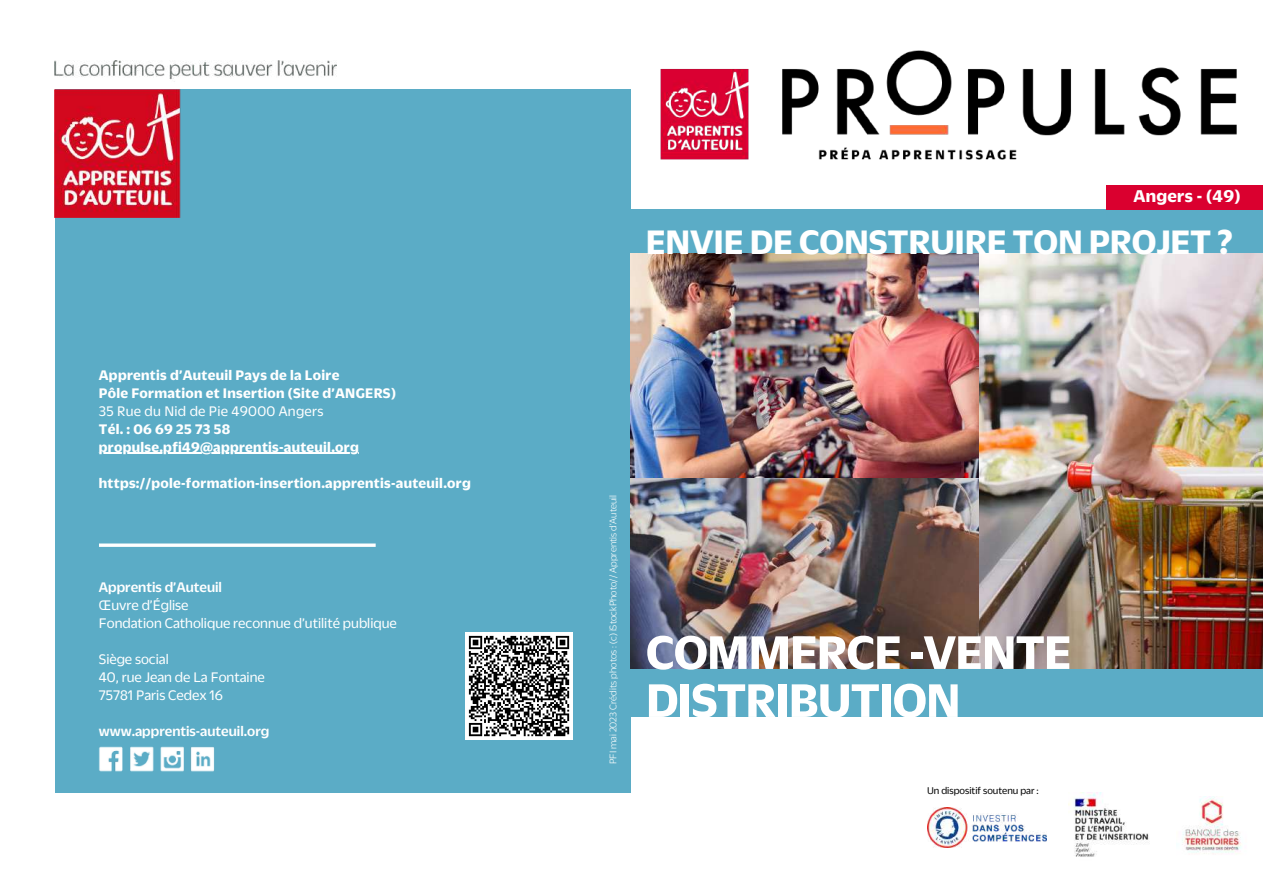
<style>
.page{position:relative;width:1263px;height:894px;background:#fff}
.page>*{position:absolute;margin:0;border:0;box-sizing:border-box;transform-origin:0 0}
.t1{font:700 51px "Duplicate Sans";letter-spacing:-.02em;color:#fff}
.t2{font:700 36.75px "Duplicate Sans";letter-spacing:-.005em;color:#fff}
.t3{font:700 18.45px "Duplicate Sans";letter-spacing:.015em;color:#fff}
.t4{font:700 15px/18px "Duplicate Sans";letter-spacing:.02em;color:#fff}
.t5{font:15px/18px "Duplicate Sans";color:#fff}
.t6{font:500 15px "Duplicate Sans";color:#fff}
.t7{font:15px "Duplicate Sans";letter-spacing:.02em;color:#fff}
.t8{font:300 10.5px "Duplicate Sans";color:#fff}
.t9{font:10.5px "Duplicate Sans";color:#000}
</style>
<div class="page">
<div style="left:628px;top:209px;width:635px;height:507px;background:#5bacc6"></div>
<img style="left:927px;top:807px;width:119px;height:40px">
<img style="left:1069px;top:792px;width:80px;height:65px">
<img style="left:1182px;top:796px;width:59px;height:58px">
<div style="left:55px;top:89px;width:575px;height:703px;background:#5bacc6"></div>
<img style="left:54px;top:61px;width:283px;height:156px">
<hr style="left:99px;top:543px;width:277px;height:3px;background:#fff">
<img style="left:979px;top:253px;width:284px;height:415px">
<img style="left:630px;top:253px;width:349px;height:415px">
<img style="left:630px;top:50px;width:607px;height:117px">
<div style="left:1107px;top:186px;width:155px;height:24px;background:#da002f"></div>
<img style="left:99px;top:746px;width:116px;height:25px">
<hr style="left:99px;top:452px;width:260px;height:1px;background:#fff">
<div style="left:465px;top:632px;width:108px;height:107px;background:#fff"></div>
<svg style="left:468px;top:635px;width:102px;height:102px"></svg>
<p class="t4" style="left:99px;top:365px;width:299px">Apprentis d’Auteuil Pays de la Loire<br>Pôle Formation et Insertion (Site d’ANGERS)</p>
<p class="t7" style="left:99px;top:402px;width:226px">35 Rue du Nid de Pie 49000 Angers</p>
<p class="t4" style="left:99px;top:419px;width:261px">Tél. : 06 69 25 73 58 propulse.pfi49@apprentis-auteuil.org</p>
<p class="t4" style="left:99px;top:473px;width:373px">https://pole-formation-insertion.apprentis-auteuil.org</p>
<p class="t6" style="left:99px;top:579px;width:125px">Apprentis d’Auteuil</p>
<p class="t5" style="left:99px;top:595px;width:299px">Œuvre d’Église<br>Fondation Catholique reconnue d’utilité publique</p>
<p class="t5" style="left:99px;top:649px;width:167px">Siège social<br>40, rue Jean de La Fontaine<br>75781 Paris Cedex 16</p>
<p class="t6" style="left:99px;top:722px;width:172px">www.apprentis-auteuil.org</p>
<p class="t3" style="left:1133px;top:186px;width:109px">Angers - (49)</p>
<h2 class="t2" style="left:646px;top:222px;width:588px">ENVIE DE CONSTRUIRE TON PROJET ?</h2>
<p class="t8" style="left:608px;top:763px;width:271px;rotate:-90deg">PFI mai 2023 Crédits photos : (c) iStockPhoto// Apprentis d’Auteuil</p>
<h1 class="t1" style="left:646px;top:625px;width:427px">COMMERCE -VENTE</h1>
<h1 class="t1" style="left:646px;top:673px;width:316px">DISTRIBUTION</h1>
<p class="t9" style="left:927px;top:785px;width:113px">Un dispositif soutenu par :</p>
</div>
